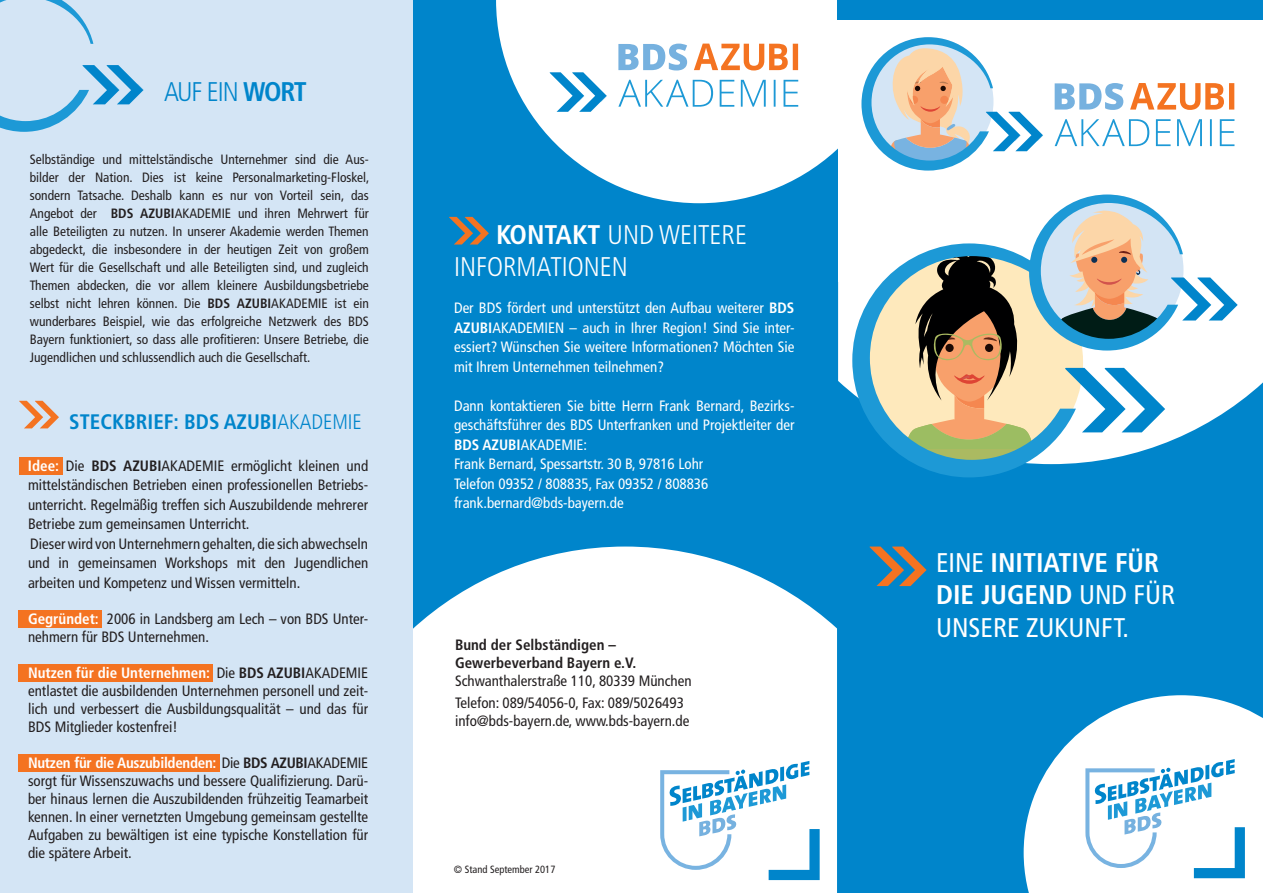
<style>
.page{position:relative;width:1263px;height:893px;background:#fff}
.page>*{position:absolute;margin:0;border:0;box-sizing:border-box;transform-origin:0 0}
.t1{font:condensed 27px/32.4px "Frutiger LT Std";color:#fff}
.t2{font:300 condensed 27px/32.4px "Frutiger LT Std";color:#fff}
.t3{font:300 condensed 27px "Frutiger LT Std";letter-spacing:-.04em;color:#0085cb}
.t4{font:700 condensed 21px "Frutiger LT Std";color:#0085cb}
.t5{font:condensed 15px/18px "Frutiger LT Std";color:#231f20}
.t6{font:condensed 15px/19.5px "Frutiger LT Std";color:#fff;text-align:justify}
.t7{font:700 condensed 15px/18px "Frutiger LT Std";color:#231f20}
.t8{font:condensed 13.5px/18px "Frutiger LT Std";color:#231f20;text-align:justify}
.t9{font:condensed 10.5px "Frutiger LT Std";color:#231f20}
.s1{font-weight:700}
.s2{font-weight:300}
.s3{font-weight:700;color:#fff}
</style>
<div class="page">
<div style="left:412px;top:0;width:426px;height:893px;background:#0085cb"></div>
<svg style="left:496px;top:0;width:286px;height:203px;fill:#fff"></svg>
<div style="left:838px;top:283px;width:425px;height:610px;background:#0085cb"></div>
<svg style="left:782px;top:0;width:481px;height:463px"></svg>
<svg style="left:852px;top:243px;width:231px;height:234px"></svg>
<svg style="left:904px;top:195px;width:334px;height:266px"></svg>
<div style="left:838px;top:0;width:425px;height:19px;background:#0085cb"></div>
<svg style="left:861px;top:37px;width:182px;height:134px"></svg>
<svg style="left:1055px;top:119px;width:179px;height:27px"></svg>
<svg style="left:1055px;top:83px;width:68px;height:27px"></svg>
<svg style="left:1130px;top:83px;width:104px;height:27px"></svg>
<svg style="left:1024px;top:695px;width:239px;height:198px;fill:#fff"></svg>
<svg style="left:1085px;top:759px;width:160px;height:119px;background:#cfe7f5"></svg>
<svg style="left:869px;top:546px;width:57px;height:40px"></svg>
<svg style="left:412px;top:546px;width:425px;height:347px;background:#e8f4fa"></svg>
<svg style="left:550px;top:72px;width:57px;height:40px"></svg>
<svg style="left:618px;top:80px;width:180px;height:27px;background:#d1eaf6"></svg>
<svg style="left:618px;top:44px;width:69px;height:26px;background:#a5ccea"></svg>
<svg style="left:694px;top:44px;width:104px;height:26px;background:#f9b990"></svg>
<svg style="left:660px;top:761px;width:160px;height:119px;background:#cee7f5"></svg>
<svg style="left:449px;top:217px;width:40px;height:28px"></svg>
<div style="left:0;top:0;width:412px;height:893px;background:#d4e5f5"></div>
<svg style="left:19px;top:401px;width:40px;height:27px"></svg>
<div style="left:18px;top:754px;width:201px;height:18px;background:#f47321"></div>
<div style="left:18px;top:664px;width:194px;height:18px;background:#f47321"></div>
<div style="left:18px;top:610px;width:84px;height:18px;background:#f47321"></div>
<div style="left:19px;top:458px;width:43px;height:17px;background:#f47321"></div>
<svg style="left:0;top:0;width:143px;height:132px"></svg>
<h1 class="t3" style="left:164px;top:76px;width:144px">AUF EIN <span class="s1">WORT</span></h1>
<p class="t8" style="left:30px;top:150px;width:341px">Selbständige und mittelständische Unternehmer sind die Aus&shy;bilder der Nation. Dies ist keine Personalmarketing-Floskel, sondern Tatsache. Deshalb kann es nur von Vorteil sein, das Angebot der <span class="s1">BDS AZUBI</span>AKADEMIE und ihren Mehrwert für alle Beteiligten zu nutzen. In unserer Akademie werden Themen abgedeckt, die insbesondere in der heutigen Zeit von großem Wert für die Gesellschaft und alle Beteiligten sind, und zugleich Themen abdecken, die vor allem kleinere Ausbildungsbetriebe selbst nicht lehren können. Die <span class="s1">BDS AZUBI</span>AKADEMIE ist ein wunderbares Beispiel, wie das erfolgreiche Netzwerk des BDS Bayern funktioniert, so dass alle profitieren: Unsere Betriebe, die Jugendlichen und schlussendlich auch die Gesellschaft.</p>
<h2 class="t4" style="left:69px;top:409px;width:294px">STECKBRIEF: BDS AZUBI<span class="s2">AKADEMIE</span></h2>
<p class="t5" style="left:28px;top:456px;width:342px;line-height:19.5px"><span class="s3">Idee:</span> Die <span class="s1">BDS AZUBI</span>AKADEMIE ermöglicht kleinen und mittelständischen Betrieben einen professionellen Betriebs&shy;unterricht. Regelmäßig treffen sich Auszubildende mehrerer Betriebe zum gemeinsamen Unterricht.<br>Dieser wird von Unternehmern gehalten, die sich abwechseln und in gemeinsamen Workshops mit den Jugendlichen arbeiten und Kompetenz und Wissen vermitteln.</p>
<p class="t5" style="left:28px;top:610px;width:342px"><span class="s3">Gegründet:</span> 2006 in Landsberg am Lech – von BDS Unter&shy;nehmern für BDS Unternehmen.</p>
<p class="t5" style="left:28px;top:664px;width:342px;text-align:justify"><span class="s3">Nutzen für die Unternehmen:</span> Die <span class="s1">BDS AZUBI</span>AKADEMIE entlastet die ausbildenden Unternehmen personell und zeit&shy;lich und verbessert die Ausbildungsqualität – und das für BDS Mitglieder kostenfrei!</p>
<p class="t5" style="left:28px;top:754px;width:342px;text-align:justify"><span class="s3">Nutzen für die Auszubildenden:</span> Die <span class="s1">BDS AZUBI</span>AKADEMIE sorgt für Wissenszuwachs und bessere Qualifizierung. Darü&shy;ber hinaus lernen die Auszubildenden frühzeitig Teamarbeit kennen. In einer vernetzten Umgebung gemeinsam gestellte Aufgaben zu bewältigen ist eine typische Konstellation für die spätere Arbeit.</p>
<h1 class="t2" style="left:454px;top:218px;width:295px;text-indent:42px"><span class="s1">KONTAKT</span> UND WEITERE<br>INFORMATIONEN</h1>
<p class="t6" style="left:454px;top:299px;width:342px">Der BDS fördert und unterstützt den Aufbau weiterer <span class="s1">BDS AZUBI</span>AKADEMIEN – auch in Ihrer Region! Sind Sie inter&shy;essiert? Wünschen Sie weitere Informationen? Möchten Sie mit Ihrem Unternehmen teilnehmen?</p>
<p class="t6" style="left:454px;top:396px;width:342px;text-align:left">Dann kontaktieren Sie bitte Herrn Frank Bernard, Bezirks&shy;geschäftsführer des BDS Unterfranken und Projektleiter der <span class="s1">BDS AZUBI</span>AKADEMIE:<br>Frank Bernard, Spessartstr. 30 B, 97816 Lohr<br>Telefon 09352 / 808835, Fax 09352 / 808836 frank.bernard@bds-bayern.de</p>
<p class="t7" style="left:455px;top:636px;width:183px">Bund der Selbständigen –<br>Gewerbeverband Bayern e.V.</p>
<p class="t5" style="left:455px;top:670px;width:238px;line-height:21.6px">Schwanthalerstraße 110, 80339 München<br>Telefon: 089/54056-0, Fax: 089/5026493</p>
<p class="t5" style="left:455px;top:712px;width:236px">info@bds-bayern.de, www.bds-bayern.de</p>
<p class="t9" style="left:454px;top:863px;width:103px">© Stand September 2017</p>
<h1 class="t1" style="left:936px;top:546px;width:241px">EINE <span class="s1">INITIATIVE FÜR<br>DIE JUGEND</span> UND FÜR<br>UNSERE ZUKUNFT.</h1>
</div>
